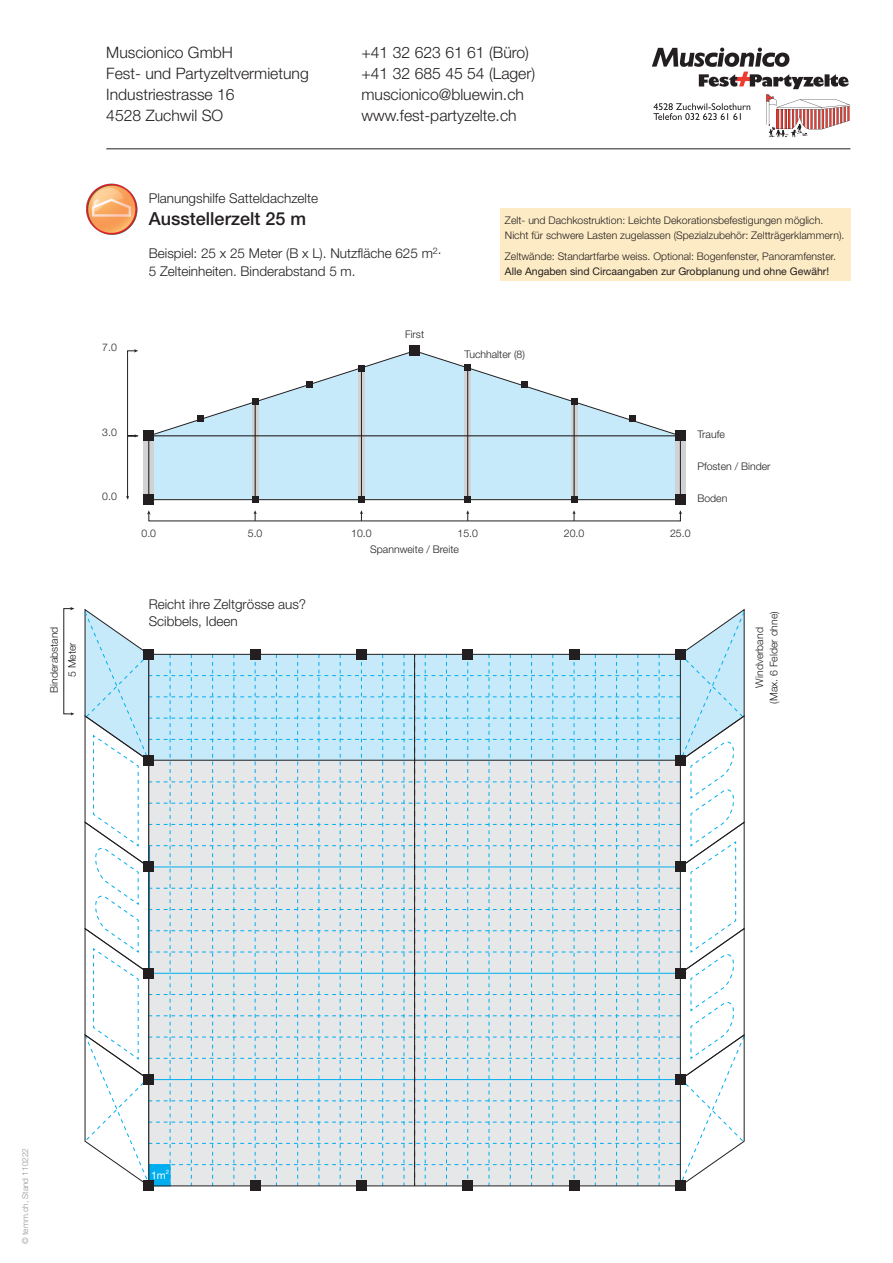
<style>
.page{position:relative;width:893px;height:1263px;background:#fff}
.page>*{position:absolute;margin:0;border:0;box-sizing:border-box;transform-origin:0 0}
.t1{font:500 18px "Helvetica Neue";color:#231f20}
.t2{font:300 15.75px/21px "Helvetica Neue";color:#231f20}
.t3{font:300 13.5px/17.2px "Helvetica Neue";color:#231f20}
.t4{font:300 10.5px/14.2px "Helvetica Neue";color:#231f20;text-align:center}
.t5{font:10.5px "Helvetica Neue";color:#231f20}
.t6{font:10.5px "Helvetica Neue";color:#fff}
.t7{font:300 8.25px "Helvetica Neue";color:#939598}
</style>
<div class="page">
<svg style="left:652px;top:48px;width:197px;height:89px"></svg>
<div style="left:500px;top:208px;width:350px;height:73px;background:#fdebc5"></div>
<img style="left:86px;top:183px;width:52px;height:52px">
<svg style="left:148px;top:352px;width:533px;height:148px"></svg>
<svg style="left:126px;top:349px;width:12px;height:151px"></svg>
<svg style="left:147px;top:510px;width:535px;height:11px"></svg>
<div style="left:409px;top:345px;width:11px;height:11px;background:#231f20"></div>
<div style="left:675px;top:431px;width:11px;height:74px;background:#d1d2d4"></div>
<div style="left:675px;top:431px;width:11px;height:10px;background:#231f20"></div>
<div style="left:675px;top:494px;width:11px;height:11px;background:#231f20"></div>
<div style="left:144px;top:431px;width:10px;height:74px;background:#d1d2d4"></div>
<div style="left:144px;top:431px;width:10px;height:10px;background:#231f20"></div>
<div style="left:144px;top:494px;width:10px;height:11px;background:#231f20"></div>
<hr style="left:149px;top:436px;width:531px;height:1px;background:#231f20">
<svg style="left:252px;top:399px;width:6px;height:6px"></svg>
<svg style="left:252px;top:497px;width:6px;height:6px"></svg>
<div style="left:358px;top:497px;width:7px;height:6px;background:#231f20"></div>
<svg style="left:465px;top:497px;width:6px;height:6px"></svg>
<svg style="left:571px;top:497px;width:6px;height:6px"></svg>
<div style="left:358px;top:365px;width:7px;height:6px;background:#231f20"></div>
<svg style="left:465px;top:365px;width:6px;height:6px"></svg>
<svg style="left:571px;top:399px;width:6px;height:6px"></svg>
<svg style="left:198px;top:416px;width:6px;height:6px"></svg>
<div style="left:306px;top:382px;width:7px;height:6px;background:#231f20"></div>
<div style="left:629px;top:416px;width:7px;height:6px;background:#231f20"></div>
<svg style="left:521px;top:382px;width:6px;height:6px"></svg>
<hr style="left:467px;top:368px;width:1px;height:132px;background:#231f20">
<hr style="left:361px;top:368px;width:1px;height:132px;background:#231f20">
<hr style="left:255px;top:402px;width:1px;height:98px;background:#231f20">
<hr style="left:574px;top:402px;width:1px;height:98px;background:#231f20">
<hr style="left:680px;top:436px;width:1px;height:64px;background:#231f20">
<hr style="left:148px;top:436px;width:1px;height:64px;background:#231f20">
<svg style="left:84px;top:608px;width:661px;height:579px"></svg>
<svg style="left:149px;top:653px;width:532px;height:108px;background:#bbe3f5"></svg>
<div style="left:356px;top:649px;width:11px;height:11px;background:#231f20"></div>
<div style="left:462px;top:649px;width:11px;height:11px;background:#231f20"></div>
<div style="left:569px;top:649px;width:10px;height:11px;background:#231f20"></div>
<div style="left:250px;top:649px;width:10px;height:11px;background:#231f20"></div>
<div style="left:356px;top:1180px;width:11px;height:11px;background:#231f20"></div>
<div style="left:462px;top:1180px;width:11px;height:11px;background:#231f20"></div>
<div style="left:569px;top:1180px;width:10px;height:11px;background:#231f20"></div>
<div style="left:250px;top:1180px;width:10px;height:11px;background:#231f20"></div>
<div style="left:675px;top:649px;width:11px;height:11px;background:#231f20"></div>
<div style="left:144px;top:649px;width:10px;height:11px;background:#231f20"></div>
<div style="left:675px;top:755px;width:11px;height:11px;background:#231f20"></div>
<div style="left:144px;top:755px;width:10px;height:11px;background:#231f20"></div>
<div style="left:675px;top:862px;width:11px;height:10px;background:#231f20"></div>
<div style="left:144px;top:862px;width:10px;height:10px;background:#231f20"></div>
<div style="left:675px;top:968px;width:11px;height:10px;background:#231f20"></div>
<div style="left:144px;top:968px;width:10px;height:10px;background:#231f20"></div>
<div style="left:675px;top:1074px;width:11px;height:11px;background:#231f20"></div>
<div style="left:144px;top:1074px;width:10px;height:11px;background:#231f20"></div>
<div style="left:675px;top:1180px;width:11px;height:11px;background:#231f20"></div>
<div style="left:144px;top:1180px;width:10px;height:11px;background:#231f20"></div>
<hr style="left:148px;top:654px;width:1px;height:107px;background:#231f20">
<hr style="left:106px;top:148px;width:744px;height:1px;background:#231f20">
<h2 class="t2" style="left:106px;top:42px;width:204px">Muscionico GmbH<br>Fest- und Partyzeltvermietung<br>Industriestrasse 16<br>4528 Zuchwil SO</h2>
<h2 class="t2" style="left:361px;top:42px;width:175px">+41 32 623 61 61 (Büro) +41 32 685 45 54 (Lager) muscionico@bluewin.ch www.fest-partyzelte.ch</h2>
<p class="t4" style="left:102px;top:340px;width:16px">7.0</p>
<p class="t3" style="left:149px;top:189px;width:171px">Planungshilfe Satteldachzelte</p>
<h1 class="t1" style="left:149px;top:208px;width:159px">Ausstellerzelt 25 m</h1>
<p class="t4" style="left:505px;top:213px;width:341px;text-align:left">Zelt- und Dachkostruktion: Leichte Dekorationsbefestigungen möglich.<br>Nicht für schwere Lasten zugelassen (Spezialzubehör: Zeltträgerklammern).</p>
<p class="t4" style="left:505px;top:249px;width:333px">Zeltwände: Standartfarbe weiss. Optional: Bogenfenster, Panoramfenster.</p>
<p class="t5" style="left:505px;top:265px;width:326px">Alle Angaben sind Circaangaben zur Grobplanung und ohne Gewähr!</p>
<p class="t3" style="left:149px;top:245px;width:294px">Beispiel: 25 x 25 Meter (B x L). Nutzfläche 625 m<sup>2</sup>.<br>5 Zelteinheiten. Binderabstand 5 m.</p>
<p class="t4" style="left:405px;top:327px;width:21px">First</p>
<p class="t4" style="left:465px;top:347px;width:62px">Tuchhalter (8)</p>
<p class="t4" style="left:45px;top:693px;width:68px;line-height:18px;rotate:-90deg">Binderabstand<br>5 Meter</p>
<p class="t4" style="left:102px;top:425px;width:16px">3.0</p>
<p class="t4" style="left:102px;top:489px;width:16px">0.0</p>
<p class="t4" style="left:697px;top:427px;width:29px">Traufe</p>
<p class="t4" style="left:697px;top:459px;width:75px">Pfosten / Binder</p>
<p class="t4" style="left:697px;top:491px;width:32px">Boden</p>
<p class="t4" style="left:142px;top:526px;width:16px">0.0</p>
<p class="t4" style="left:248px;top:526px;width:16px">5.0</p>
<p class="t4" style="left:351px;top:526px;width:22px">10.0</p>
<p class="t4" style="left:457px;top:526px;width:22px">15.0</p>
<p class="t4" style="left:564px;top:526px;width:22px">20.0</p>
<p class="t4" style="left:670px;top:526px;width:22px">25.0</p>
<p class="t3" style="left:149px;top:595px;width:159px">Reicht ihre Zeltgrösse aus?<br>Scibbels, Ideen</p>
<p class="t4" style="left:370px;top:542px;width:90px">Spannweite / Breite</p>
<p class="t4" style="left:752px;top:704px;width:94px;rotate:-90deg">Windverband<br>(Max. 6 Felder ohne)</p>
<p class="t7" style="left:20px;top:1244px;width:97px;rotate:-90deg">© temm.ch, Stand 110222</p>
<p class="t6" style="left:151px;top:1169px;width:20px">1m<sup>2</sup></p>
</div>
